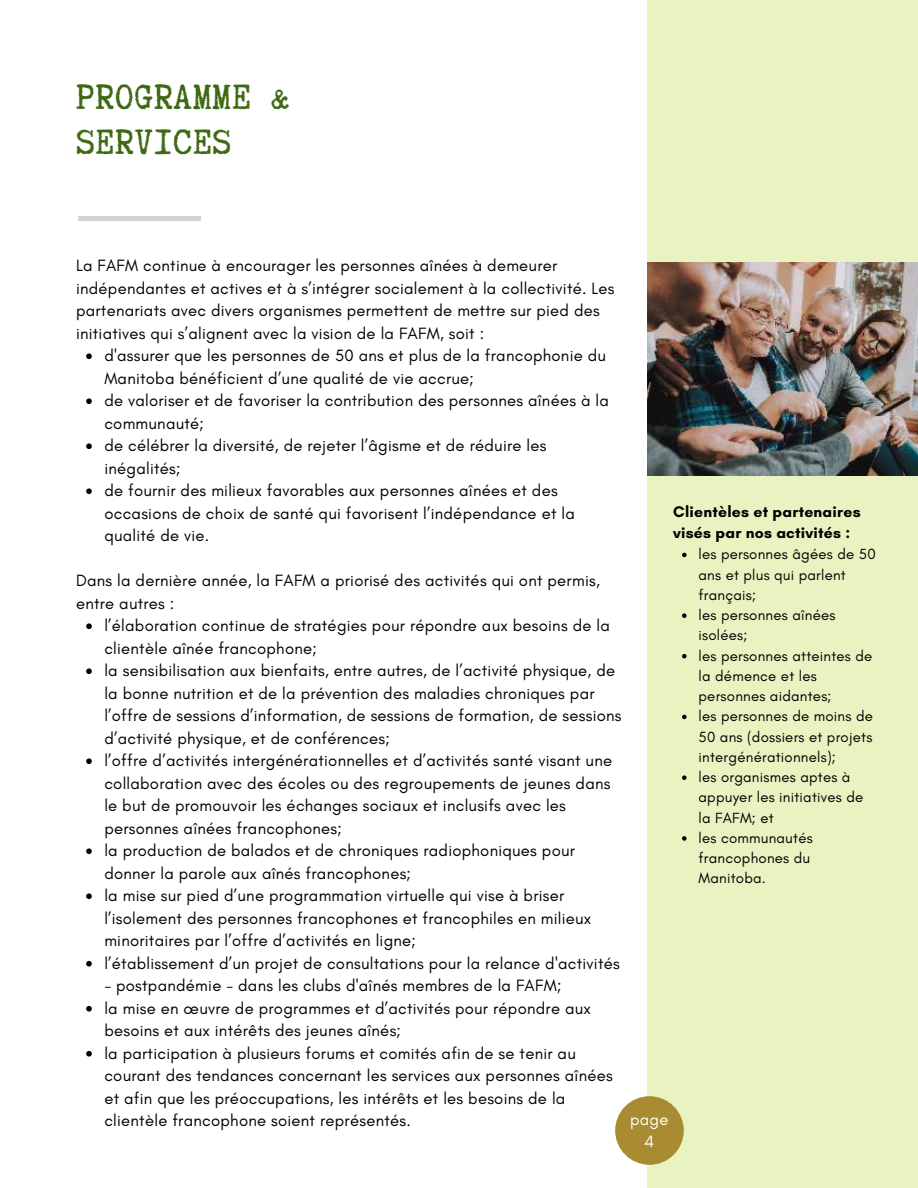
<style>
.page{position:relative;width:918px;height:1188px;background:#fff}
.page>*{position:absolute;margin:0;border:0;box-sizing:border-box;transform-origin:0 0}
.t1{font:42px/45px "Truetypewriter Polygl OTT";letter-spacing:.02em;color:#3e6913}
.t2{font:16.65px/22.5px "Glacial Indifference";letter-spacing:.015em;color:#000}
.t3{font:16.65px/22.5px "Glacial Indifference";color:#fff;text-align:center}
.t4{font:700 15.75px/21.3px "Glacial Indifference";letter-spacing:.015em;color:#000}
.t5{font:15px/20.2px "Glacial Indifference";letter-spacing:.015em;color:#000}
</style>
<div class="page">
<div style="left:647px;top:0;width:271px;height:1188px;background:#e9f3c1"></div>
<div style="left:78px;top:216px;width:123px;height:5px;background:#d3d3d3"></div>
<img style="left:647px;top:263px;width:271px;height:212px">
<svg style="left:86px;top:353px;width:6px;height:6px"></svg>
<svg style="left:86px;top:398px;width:6px;height:6px"></svg>
<svg style="left:86px;top:443px;width:6px;height:6px"></svg>
<svg style="left:86px;top:488px;width:6px;height:6px"></svg>
<svg style="left:86px;top:623px;width:6px;height:6px"></svg>
<svg style="left:86px;top:668px;width:6px;height:6px"></svg>
<svg style="left:86px;top:758px;width:6px;height:6px"></svg>
<svg style="left:86px;top:848px;width:6px;height:6px"></svg>
<svg style="left:86px;top:893px;width:6px;height:6px"></svg>
<svg style="left:86px;top:961px;width:6px;height:6px"></svg>
<svg style="left:86px;top:1006px;width:6px;height:6px"></svg>
<svg style="left:86px;top:1051px;width:6px;height:6px"></svg>
<svg style="left:682px;top:553px;width:5px;height:4px"></svg>
<svg style="left:682px;top:613px;width:5px;height:5px"></svg>
<svg style="left:682px;top:654px;width:5px;height:4px"></svg>
<svg style="left:682px;top:715px;width:5px;height:4px"></svg>
<svg style="left:682px;top:775px;width:5px;height:5px"></svg>
<svg style="left:682px;top:836px;width:5px;height:5px"></svg>
<div style="left:615px;top:1096px;width:69px;height:69px;background:#a98c31;border-radius:50%"></div>
<h1 class="t1" style="left:76px;top:75px;width:215px">PROGRAMME &amp;<br>SERVICES</h1>
<p class="t2" style="left:76px;top:255px;width:540px">La FAFM continue à encourager les personnes aînées à demeurer indépendantes et actives et à s’intégrer socialement à la collectivité. Les partenariats avec divers organismes permettent de mettre sur pied des initiatives qui s’alignent avec la vision de la FAFM, soit :</p>
<p class="t2" style="left:104px;top:345px;width:506px">d'assurer que les personnes de 50 ans et plus de la francophonie du Manitoba bénéficient d’une qualité de vie accrue;<br>de valoriser et de favoriser la contribution des personnes aînées à la communauté;<br>de célébrer la diversité, de rejeter l’âgisme et de réduire les inégalités;<br>de fournir des milieux favorables aux personnes aînées et des occasions de choix de santé qui favorisent l’indépendance et la qualité de vie.</p>
<p class="t2" style="left:76px;top:570px;width:525px">Dans la dernière année, la FAFM a priorisé des activités qui ont permis, entre autres :</p>
<p class="t2" style="left:104px;top:615px;width:519px">l’élaboration continue de stratégies pour répondre aux besoins de la clientèle aînée francophone;<br>la sensibilisation aux bienfaits, entre autres, de l’activité physique, de la bonne nutrition et de la prévention des maladies chroniques par l’offre de sessions d’information, de sessions de formation, de sessions d’activité physique, et de conférences;<br>l’offre d’activités intergénérationnelles et d’activités santé visant une collaboration avec des écoles ou des regroupements de jeunes dans le but de promouvoir les échanges sociaux et inclusifs avec les personnes aînées francophones;<br>la production de balados et de chroniques radiophoniques pour donner la parole aux aînés francophones;<br>la mise sur pied d’une programmation virtuelle qui vise à briser l’isolement des personnes francophones et francophiles en milieux minoritaires par l’offre d’activités en ligne;<br>l’établissement d’un projet de consultations pour la relance d'activités</p>
<p class="t2" style="left:104px;top:975px;width:510px">- postpandémie - dans les clubs d'aînés membres de la FAFM;<br>la mise en œuvre de programmes et d’activités pour répondre aux besoins et aux intérêts des jeunes aînés;<br>la participation à plusieurs forums et comités afin de se tenir au courant des tendances concernant les services aux personnes aînées et afin que les préoccupations, les intérêts et les besoins de la clientèle francophone soient représentés.</p>
<p class="t4" style="left:673px;top:501px;width:189px">Clientèles et partenaires visés par nos activités :</p>
<p class="t5" style="left:699px;top:545px;width:179px">les personnes âgées de 50 ans et plus qui parlent français;<br>les personnes aînées isolées;<br>les personnes atteintes de la démence et les personnes aidantes;<br>les personnes de moins de<br>50 ans (dossiers et projets intergénérationnels);<br>les organismes aptes à appuyer les initiatives de la FAFM; et<br>les communautés francophones du<br>Manitoba.</p>
<p class="t3" style="left:630px;top:1108px;width:40px">page<br>4</p>
</div>
